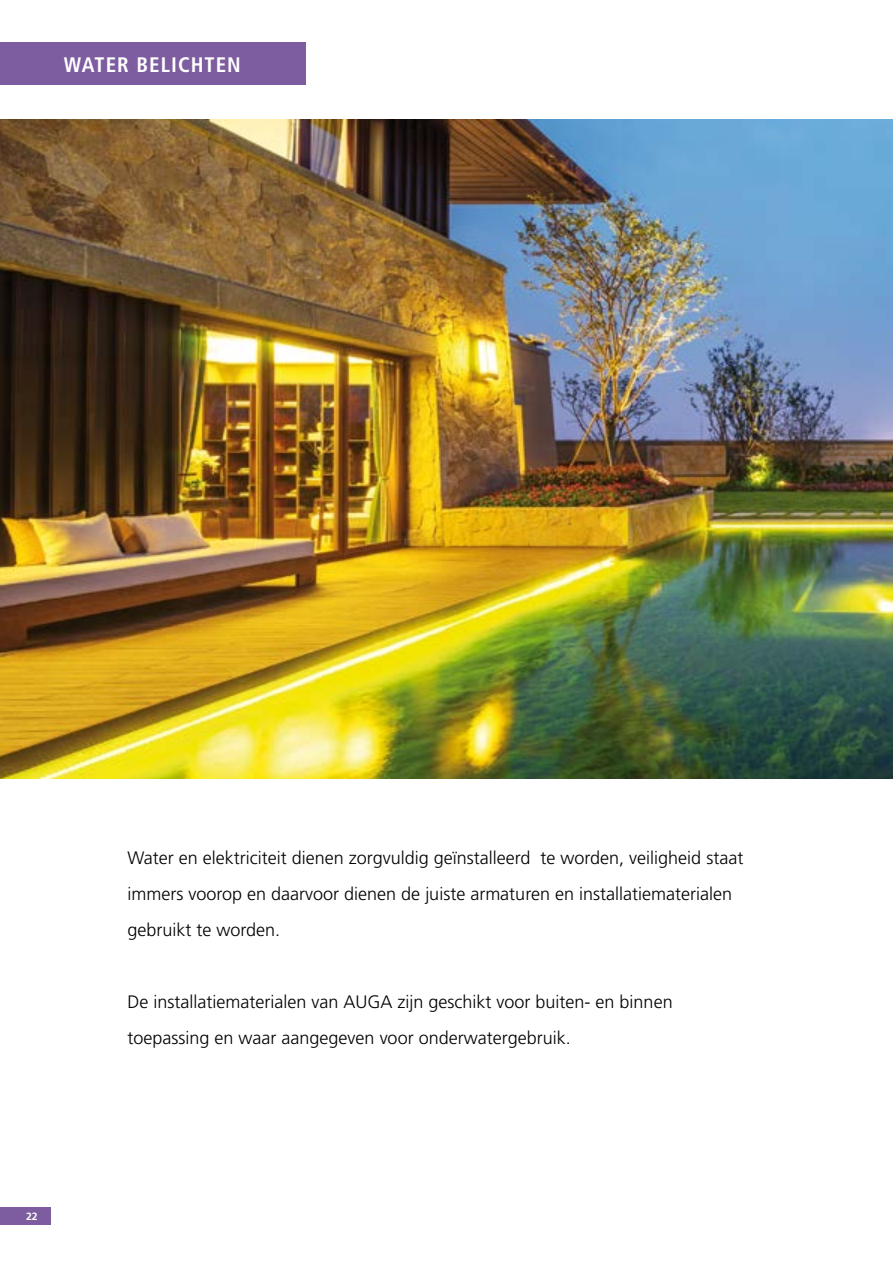
<style>
.page{position:relative;width:893px;height:1263px;background:#fff}
.page>*{position:absolute;margin:0;border:0;box-sizing:border-box;transform-origin:0 0}
.t1{font:700 condensed 21px "Frutiger LT Std";letter-spacing:.05em;color:#fff}
.t2{font:300 18px/36px "Frutiger LT Std";color:#000}
.t3{font:700 10.5px "Frutiger LT Std";color:#fff}
</style>
<div class="page">
<div style="left:0;top:1208px;width:51px;height:17px;background:#7d5d9f"></div>
<div style="left:0;top:43px;width:306px;height:42px;background:#7d5d9f"></div>
<img style="left:0;top:119px;width:893px;height:659px">
<p class="t1" style="left:64px;top:52px;width:179px">WATER BELICHTEN</p>
<p class="t3" style="left:26px;top:1212px;width:13px">22</p>
<p class="t2" style="left:128px;top:841px;width:617px">Water en elektriciteit dienen zorgvuldig geïnstalleerd te worden, veiligheid staat immers voorop en daarvoor dienen de juiste armaturen en installatiematerialen gebruikt te worden.</p>
<p class="t2" style="left:128px;top:985px;width:547px">De installatiematerialen van AUGA zijn geschikt voor buiten- en binnen toepassing en waar aangegeven voor onderwatergebruik.</p>
</div>
